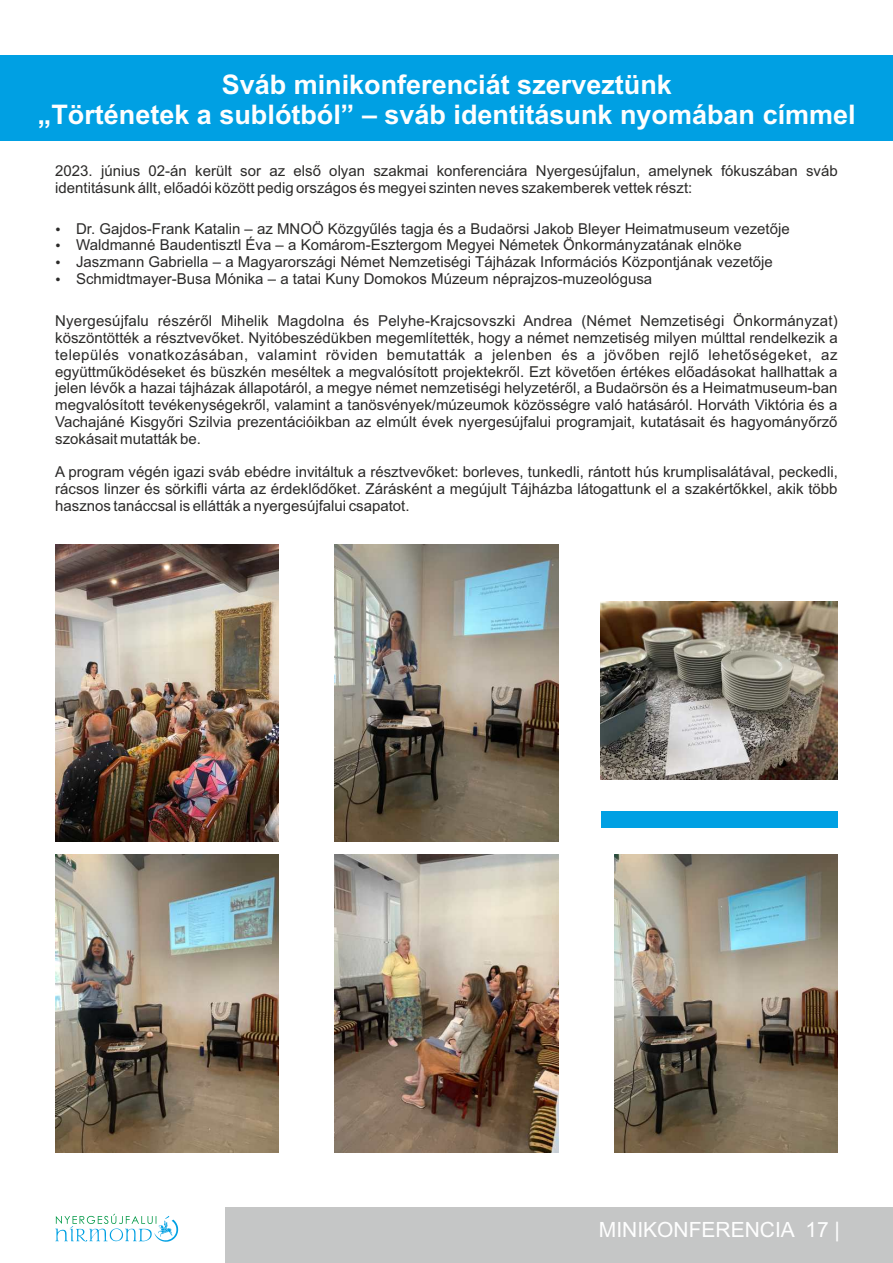
<style>
.page{position:relative;width:893px;height:1263px;background:#fff}
.page>*{position:absolute;margin:0;border:0;box-sizing:border-box;transform-origin:0 0}
.t1{font:700 27px/30.2px "Arial";color:#fefefe;text-align:center}
.t2{font:21px "Arial";color:#fefefe}
.t3{font:15px/16.8px "Arial";color:#2b2a29}
</style>
<div class="page">
<div style="left:225px;top:1208px;width:668px;height:55px;background:#c5c6c6"></div>
<svg style="left:55px;top:1214px;width:124px;height:28px"></svg>
<div style="left:0;top:55px;width:893px;height:85px;background:#00a0e3"></div>
<img style="left:600px;top:602px;width:238px;height:178px">
<img style="left:614px;top:855px;width:224px;height:297px">
<img style="left:335px;top:544px;width:223px;height:298px">
<img style="left:55px;top:855px;width:224px;height:297px">
<img style="left:335px;top:855px;width:223px;height:297px">
<img style="left:55px;top:544px;width:224px;height:298px">
<div style="left:601px;top:811px;width:237px;height:16px;background:#00a0e3"></div>
<h1 class="t1" style="left:38px;top:72px;width:819px">Sváb minikonferenciát szerveztünk<br>„Történetek a sublótból” – sváb identitásunk nyomában címmel</h1>
<p class="t3" style="left:55px;top:164px;width:784px">2023. június 02-án került sor az első olyan szakmai konferenciára Nyergesújfalun, amelynek fókuszában sváb identitásunk állt, előadói között pedig országos és megyei szinten neves szakemberek vettek részt:</p>
<p class="t3" style="left:76px;top:221px;width:715px">Dr. Gajdos-Frank Katalin – az MNOÖ Közgyűlés tagja és a Budaörsi Jakob Bleyer Heimatmuseum vezetője Waldmanné Baudentisztl Éva – a Komárom-Esztergom Megyei Németek Önkormányzatának elnöke Jaszmann Gabriella – a Magyarországi Német Nemzetiségi Tájházak Információs Központjának vezetője Schmidtmayer-Busa Mónika – a tatai Kuny Domokos Múzeum néprajzos-muzeológusa</p>
<p class="t3" style="left:55px;top:314px;width:784px;text-align:justify">Nyergesújfalu részéről Mihelik Magdolna és Pelyhe-Krajcsovszki Andrea (Német Nemzetiségi Önkormányzat) köszöntötték a résztvevőket. Nyitóbeszédükben megemlítették, hogy a német nemzetiség milyen múlttal rendelkezik a település vonatkozásában, valamint röviden bemutatták a jelenben és a jövőben rejlő lehetőségeket, az együttműködéseket és büszkén meséltek a megvalósított projektekről. Ezt követően értékes előadásokat hallhattak a jelen lévők a hazai tájházak állapotáról, a megye német nemzetiségi helyzetéről, a Budaörsön és a Heimatmuseum-ban megvalósított tevékenységekről, valamint a tanösvények/múzeumok közösségre való hatásáról. Horváth Viktória és a Vachajáné Kisgyőri Szilvia prezentációikban az elmúlt évek nyergesújfalui programjait, kutatásait és hagyományőrző szokásait mutatták be.</p>
<p class="t3" style="left:55px;top:465px;width:784px;text-align:justify">A program végén igazi sváb ebédre invitáltuk a résztvevőket: borleves, tunkedli, rántott hús krumplisalátával, peckedli, rácsos linzer és sörkifli várta az érdeklődőket. Zárásként a megújult Tájházba látogattunk el a szakértőkkel, akik több hasznos tanáccsal is ellátták a nyergesújfalui csapatot.</p>
<h2 class="t2" style="left:599px;top:1222px;width:243px">MINIKONFERENCIA 17 |</h2>
</div>
